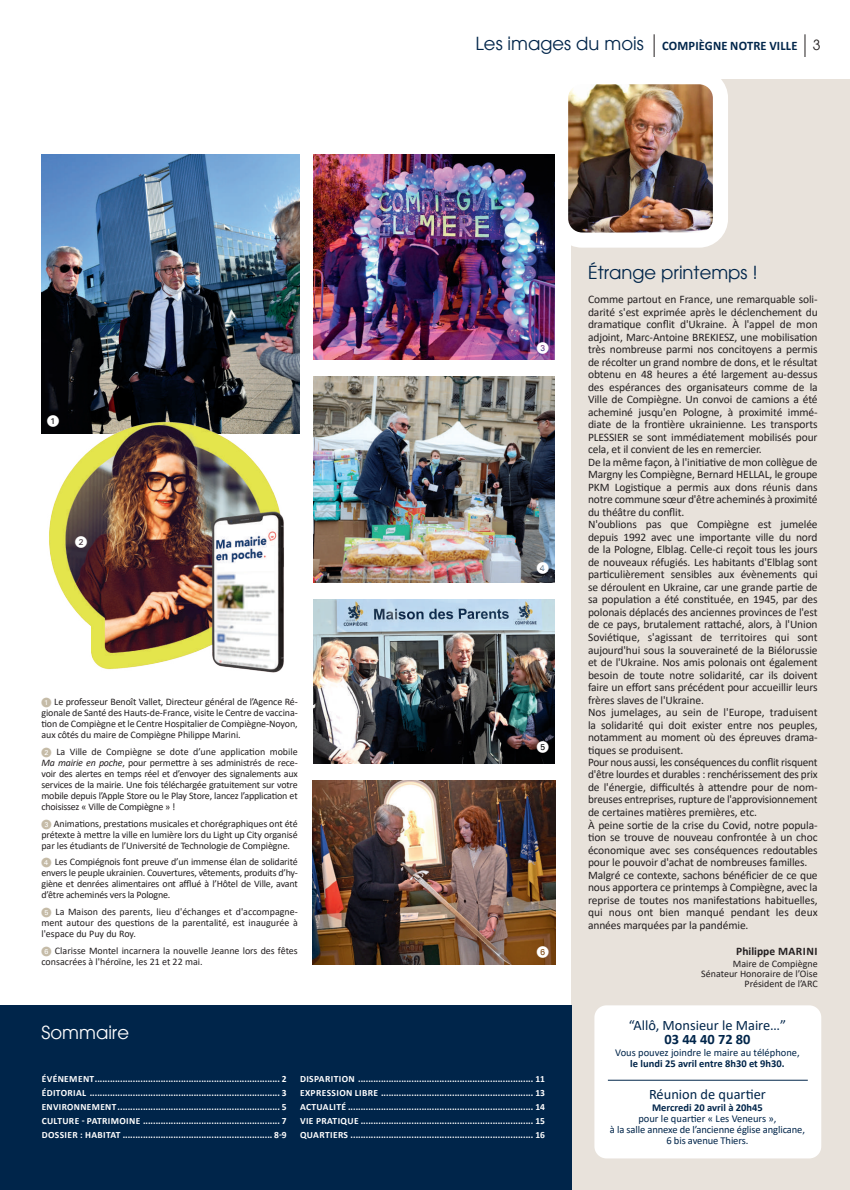
<style>
.page{position:relative;width:850px;height:1190px;background:#fff}
.page>*{position:absolute;margin:0;border:0;box-sizing:border-box;transform-origin:0 0}
.t1{font:18px "Avant Garde";color:#00254a}
.t2{font:18px "Avant Garde";color:#fff}
.t3{font:14.4px "Calibri";color:#00254a}
.t4{font:700 14.4px "Calibri";color:#00254a}
.t5{font:14px "Avant Garde";color:#231f20}
.t6{font:700 13px "Calibri";letter-spacing:.015em;color:#00254a;scale:.96 1}
.t7{font:12px "Deco Numbers LH Circle";color:#fff}
.t8{font:11.5px/12.5px "Calibri";letter-spacing:-.01em;color:#231f20}
.t9{font:700 11.5px "Calibri";color:#231f20}
.t10{font:10.5px/11px "Calibri";letter-spacing:-.01em;color:#00254a;text-align:center}
.t11{font:700 10.5px "Calibri";color:#00254a}
.t12{font:10px/11px "Calibri";letter-spacing:-.01em;color:#231f20;text-align:justify}
.t13{font:700 9.5px/14px "Calibri";letter-spacing:.04em;color:#fff;text-align:justify}
.s1{font-family:"Avant Garde";font-weight:400;font-size:18px}
.s2{font-family:"Deco Numbers LH Circle";color:#c5bba7}
.s3{font-style:italic}
</style>
<div class="page">
<svg style="left:654px;top:34px;width:1px;height:23px"></svg>
<svg style="left:804px;top:34px;width:1px;height:23px"></svg>
<div style="left:572px;top:80px;width:278px;height:1110px;background:#e8e2db"></div>
<div style="left:0;top:1005px;width:572px;height:185px;background:#00254a"></div>
<div style="left:594px;top:1005px;width:227px;height:153px;background:#fff;border-radius:12px"></div>
<hr style="left:608px;top:1080px;width:200px;height:1px;background:#00254a">
<img style="left:569px;top:85px;width:143px;height:147px">
<div style="left:553px;top:69px;width:175px;height:179px;border:15px solid #fff;border-radius:21px"></div>
<img style="left:41px;top:155px;width:258px;height:279px">
<img style="left:314px;top:376px;width:241px;height:207px">
<img style="left:314px;top:600px;width:241px;height:163px">
<img style="left:313px;top:781px;width:242px;height:183px">
<img style="left:314px;top:155px;width:241px;height:204px">
<img style="left:41px;top:414px;width:247px;height:259px">
<p class="t6" style="left:476px;top:36px;width:337px"><span class="s1">Les images du mois</span> COMPIÈGNE NOTRE VILLE</p>
<p class="t5" style="left:813px;top:37px;width:9px">3</p>
<p class="t7" style="left:47px;top:415px;width:13px">U</p>
<p class="t7" style="left:75px;top:536px;width:13px">V</p>
<p class="t12" style="left:41px;top:696px;width:258px"><span class="s2">U</span> Le professeur Benoît Vallet, Directeur général de l’Agence Ré&shy;gionale de Santé des Hauts-de-France, visite le Centre de vaccina&shy;tion de Compiègne et le Centre Hospitalier de Compiègne-Noyon, aux côtés du maire de Compiègne Philippe Marini.</p>
<p class="t12" style="left:41px;top:746px;width:258px"><span class="s2">V</span> La Ville de Compiègne se dote d’une application mobile <span class="s3">Ma mairie en poche</span>, pour permettre à ses administrés de rece&shy;voir des alertes en temps réel et d’envoyer des signalements aux services de la mairie. Une fois téléchargée gratuitement sur votre mobile depuis l’Apple Store ou le Play Store, lancez l’application et choisissez « Ville de Compiègne » !</p>
<p class="t12" style="left:41px;top:817px;width:258px"><span class="s2">W</span> Animations, prestations musicales et chorégraphiques ont été prétexte à mettre la ville en lumière lors du Light up City organisé par les étudiants de l’Université de Technologie de Compiègne.</p>
<p class="t12" style="left:41px;top:856px;width:258px"><span class="s2">X</span> Les Compiégnois font preuve d’un immense élan de solidarité envers le peuple ukrainien. Couvertures, vêtements, produits d’hy&shy;giène et denrées alimentaires ont afflué à l’Hôtel de Ville, avant d’être acheminés vers la Pologne.</p>
<p class="t12" style="left:41px;top:906px;width:258px"><span class="s2">Y</span> La Maison des parents, lieu d'échanges et d'accompagne&shy;ment autour des questions de la parentalité, est inaugurée à l'espace du Puy du Roy.</p>
<p class="t12" style="left:41px;top:944px;width:258px"><span class="s2">U</span> Clarisse Montel incarnera la nouvelle Jeanne lors des fêtes consacrées à l'héroïne, les 21 et 22 mai.</p>
<p class="t7" style="left:537px;top:342px;width:13px">W</p>
<p class="t7" style="left:537px;top:562px;width:13px">X</p>
<p class="t7" style="left:537px;top:742px;width:13px">Y</p>
<p class="t7" style="left:537px;top:946px;width:13px">U</p>
<h1 class="t2" style="left:41px;top:1021px;width:89px">Sommaire</h1>
<p class="t13" style="left:42px;top:1072px;width:247px">ÉVÉNEMENT......................................................................... 2<br>ÉDITORIAL ........................................................................... 3<br>ENVIRONNEMENT ................................................................ 5<br>CULTURE - PATRIMOINE ...................................................... 7<br>DOSSIER : HABITAT ........................................................... 8-9</p>
<p class="t13" style="left:300px;top:1072px;width:247px">DISPARITION ..................................................................... 11<br>EXPRESSION LIBRE ............................................................ 13<br>ACTUALITÉ ......................................................................... 14<br>VIE PRATIQUE .................................................................... 15<br>QUARTIERS ........................................................................ 16</p>
<h1 class="t1" style="left:588px;top:262px;width:171px">Étrange printemps !</h1>
<p class="t8" style="left:588px;top:293px;width:231px">Comme partout en France, une remarquable soli&shy;darité s'est exprimée après le déclenchement du dramatique conflit d'Ukraine. À l'appel de mon adjoint, Marc-Antoine BREKIESZ, une mobilisation très nombreuse parmi nos concitoyens a permis de récolter un grand nombre de dons, et le résultat obtenu en 48 heures a été largement au-dessus des espérances des organisateurs comme de la Ville de Compiègne. Un convoi de camions a été acheminé jusqu'en Pologne, à proximité immé&shy;diate de la frontière ukrainienne. Les transports PLESSIER se sont immédiatement mobilisés pour cela, et il convient de les en remercier.<br>De la même façon, à l'initiative de mon collègue de Margny les Compiègne, Bernard HELLAL, le groupe PKM Logistique a permis aux dons réunis dans notre commune sœur d'être acheminés à proximité du théâtre du conflit.<br>N'oublions pas que Compiègne est jumelée depuis 1992 avec une importante ville du nord de la Pologne, Elblag. Celle-ci reçoit tous les jours de nouveaux réfugiés. Les habitants d'Elblag sont particulièrement sensibles aux évènements qui se déroulent en Ukraine, car une grande partie de sa population a été constituée, en 1945, par des polonais déplacés des anciennes provinces de l'est de ce pays, brutalement rattaché, alors, à l'Union Soviétique, s'agissant de territoires qui sont aujourd'hui sous la souveraineté de la Biélorussie et de l'Ukraine. Nos amis polonais ont également besoin de toute notre solidarité, car ils doivent faire un effort sans précédent pour accueillir leurs frères slaves de l'Ukraine.<br>Nos jumelages, au sein de l'Europe, traduisent la solidarité qui doit exister entre nos peuples, notamment au moment où des épreuves drama&shy;tiques se produisent.<br>Pour nous aussi, les conséquences du conflit risquent d'être lourdes et durables : renchérissement des prix de l'énergie, difficultés à attendre pour de nom&shy;breuses entreprises, rupture de l'approvisionnement de certaines matières premières, etc.<br>À peine sortie de la crise du Covid, notre popula&shy;tion se trouve de nouveau confrontée à un choc économique avec ses conséquences redoutables pour le pouvoir d'achat de nombreuses familles.<br>Malgré ce contexte, sachons bénéficier de ce que nous apportera ce printemps à Compiègne, avec la reprise de toutes nos manifestations habituelles, qui nous ont bien manqué pendant les deux années marquées par la pandémie.</p>
<p class="t9" style="left:736px;top:943px;width:83px">Philippe MARINI</p>
<p class="t12" style="left:701px;top:958px;width:118px;line-height:10px;text-align:right">Maire de Compiègne<br>Sénateur Honoraire de l’Oise<br>Président de l’ARC</p>
<p class="t3" style="left:628px;top:1015px;width:159px">“Allô, Monsieur le Maire…”</p>
<p class="t4" style="left:664px;top:1029px;width:88px">03 44 40 72 80</p>
<p class="t10" style="left:615px;top:1047px;width:186px">Vous pouvez joindre le maire au téléphone,</p>
<p class="t11" style="left:630px;top:1056px;width:156px">le lundi 25 avril entre 8h30 et 9h30.</p>
<p class="t3" style="left:649px;top:1084px;width:118px">Réunion de quartier</p>
<p class="t11" style="left:652px;top:1100px;width:112px">Mercredi 20 avril à 20h45</p>
<p class="t10" style="left:610px;top:1113px;width:197px">pour le quartier « Les Veneurs »,<br>à la salle annexe de l’ancienne église anglicane,<br>6 bis avenue Thiers.</p>
</div>
